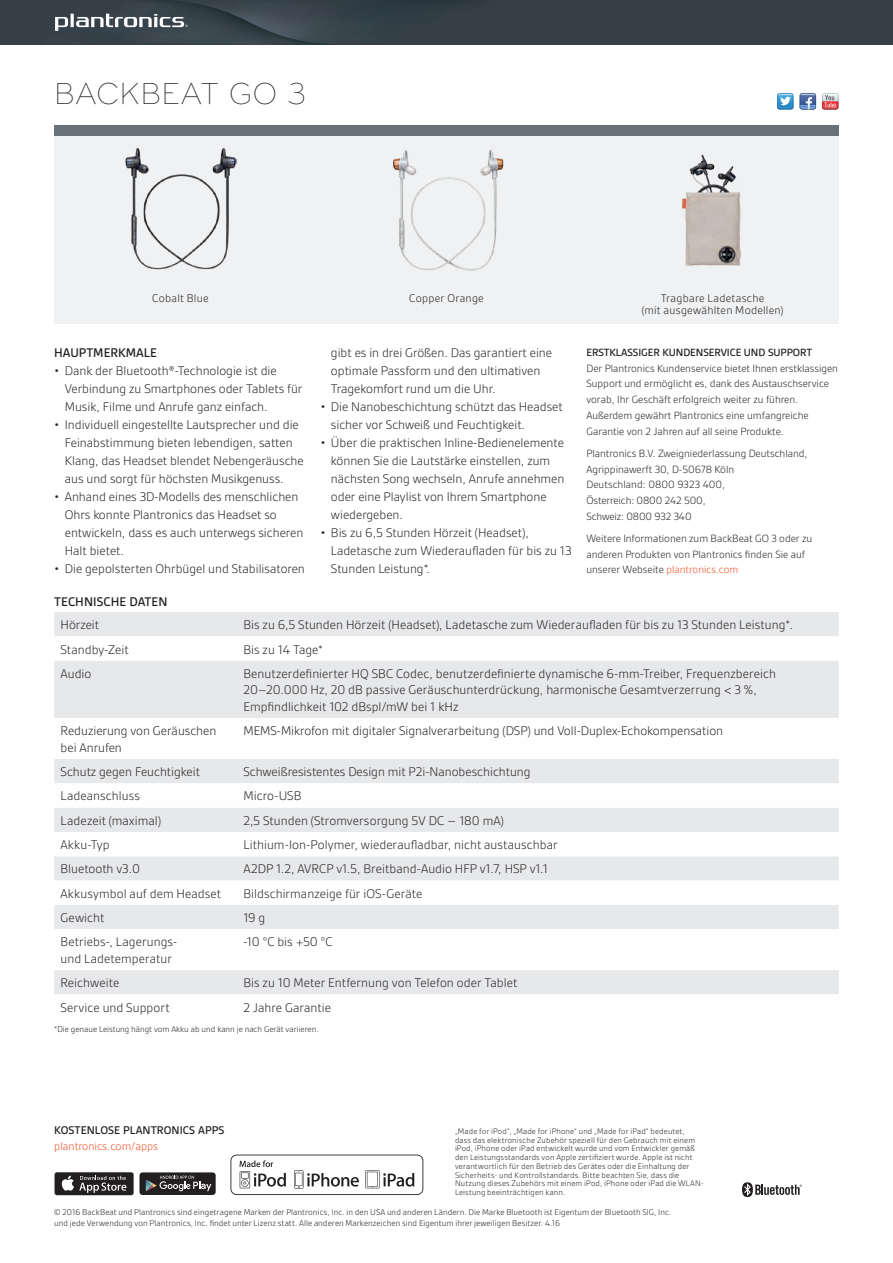
<style>
.page{position:relative;width:893px;height:1263px;background:#fff}
.page>*{position:absolute;margin:0;border:0;box-sizing:border-box;transform-origin:0 0}
.Product_name{font:300 31.5px "Bryant";letter-spacing:.005em;color:#231f20}
.BACK_Text{font:300 13.5px/18px "Gesta";color:#231f20}
.Table_copy{font:300 13.5px/16.5px "Gesta";color:#231f20}
.Subhead{font:500 13.5px "Gesta";color:#231f20}
.BACK_Text-2{font:300 12px/12px "Gesta";letter-spacing:.02em;color:#231f20;text-align:center}
.Subhead-2{font:500 12px "Gesta";letter-spacing:.005em;color:#231f20}
.Body_copy{font:300 12px "Gesta";color:#f04b23}
.Subhead-3{font:300 11.25px/15.8px "Gesta";color:#231f20}
.Body_copy-2{font:300 11.25px/15.8px "Gesta";color:#231f20}
.BACK_Copyright{font:300 9px/10.5px "Gesta";letter-spacing:.01em;color:#231f20}
.BACK_Copyright-2{font:300 8.7px/8.7px "Gesta";letter-spacing:.02em;color:#231f20}
.s1{font-weight:500}
.s2{color:#f04b23}
</style>
<div class="page">
<svg style="left:0;top:0;width:893px;height:45px"></svg>
<div style="left:54px;top:136px;width:785px;height:187px;background:#eff1f2"></div>
<svg style="left:742px;top:1182px;width:60px;height:15px"></svg>
<div style="left:139px;top:1172px;width:77px;height:23px;background:#231f20;border-radius:3px"></div>
<svg style="left:146px;top:1176px;width:65px;height:15px"></svg>
<svg style="left:54px;top:1172px;width:80px;height:23px"></svg>
<div style="left:54px;top:125px;width:785px;height:11px;background:#697178"></div>
<div style="left:54px;top:612px;width:785px;height:24px;background:#e6e8ea"></div>
<div style="left:54px;top:661px;width:785px;height:57px;background:#e6e8ea"></div>
<svg style="left:54px;top:759px;width:785px;height:235px;fill:#e6e8ea"></svg>
<img style="left:125px;top:148px;width:111px;height:122px">
<img style="left:393px;top:150px;width:111px;height:121px">
<img style="left:682px;top:154px;width:59px;height:112px">
<svg style="left:230px;top:1154px;width:193px;height:41px"></svg>
<svg style="left:799px;top:93px;width:17px;height:17px"></svg>
<svg style="left:822px;top:93px;width:17px;height:17px"></svg>
<svg style="left:777px;top:93px;width:16px;height:17px"></svg>
<p class="Product_name" style="left:54px;top:76px;width:254px">BACKBEAT GO 3</p>
<p class="BACK_Text-2" style="left:152px;top:292px;width:58px">Cobalt Blue</p>
<p class="BACK_Text-2" style="left:409px;top:292px;width:76px">Copper Orange</p>
<p class="Subhead" style="left:54px;top:345px;width:104px">HAUPTMERKMALE</p>
<p class="BACK_Text" style="left:65px;top:362px;width:239px;text-indent:-11px">• Dank der Bluetooth®-Technologie ist die<br>Verbindung zu Smartphones oder Tablets für<br>Musik, Filme und Anrufe ganz einfach.</p>
<p class="BACK_Text" style="left:65px;top:416px;width:240px;text-indent:-11px">• Individuell eingestellte Lautsprecher und die Feinabstimmung bieten lebendigen, satten Klang, das Headset blendet Nebengeräusche aus und sorgt für höchsten Musikgenuss.</p>
<p class="BACK_Text" style="left:65px;top:488px;width:240px;text-indent:-11px">• Anhand eines 3D-Modells des menschlichen Ohrs konnte Plantronics das Headset so entwickeln, dass es auch unterwegs sicheren Halt bietet.</p>
<p class="BACK_Text" style="left:54px;top:560px;width:252px">• Die gepolsterten Ohrbügel und Stabilisatoren</p>
<p class="BACK_Text" style="left:331px;top:344px;width:223px">gibt es in drei Größen. Das garantiert eine optimale Passform und den ultimativen<br>Tragekomfort rund um die Uhr.</p>
<p class="BACK_Text" style="left:331px;top:398px;width:233px;text-indent:-11px">• Die Nanobeschichtung schützt das Headset sicher vor Schweiß und Feuchtigkeit.</p>
<p class="BACK_Text" style="left:331px;top:434px;width:235px;text-indent:-11px">• Über die praktischen Inline-Bedienelemente können Sie die Lautstärke einstellen, zum nächsten Song wechseln, Anrufe annehmen oder eine Playlist von Ihrem Smartphone wiedergeben.</p>
<p class="BACK_Text" style="left:331px;top:524px;width:242px;text-indent:-11px">• Bis zu 6,5 Stunden Hörzeit (Headset),<br>Ladetasche zum Wiederaufladen für bis zu 13<br>Stunden Leistung*.</p>
<p class="BACK_Text-2" style="left:642px;top:292px;width:143px">Tragbare Ladetasche<br>(mit ausgewählten Modellen)</p>
<p class="Subhead-3" style="left:586px;top:344px;width:253px"><span class="s1">ERSTKLASSIGER KUNDENSERVICE UND SUPPORT<br></span>Der Plantronics Kundenservice bietet Ihnen erstklassigen Support und ermöglicht es, dank des Austauschservice vorab, Ihr Geschäft erfolgreich weiter zu führen.<br>Außerdem gewährt Plantronics eine umfangreiche Garantie von 2 Jahren auf all seine Produkte.</p>
<p class="Subhead-3" style="left:586px;top:445px;width:223px">Plantronics B.V. Zweigniederlassung Deutschland,<br>Agrippinawerft 30, D-50678 Köln</p>
<p class="Subhead-3" style="left:586px;top:477px;width:140px">Deutschland: 0800 9323 400,<br>Österreich: 0800 242 500,<br>Schweiz: 0800 932 340</p>
<p class="Body_copy-2" style="left:586px;top:530px;width:227px">Weitere Informationen zum BackBeat GO 3 oder zu anderen Produkten von Plantronics finden Sie auf unserer Webseite <span class="s2">plantronics.com</span></p>
<p class="Subhead" style="left:54px;top:594px;width:115px">TECHNISCHE DATEN</p>
<p class="Table_copy" style="left:61px;top:616px;width:40px">Hörzeit</p>
<p class="BACK_Text" style="left:243px;top:616px;width:551px">Bis zu 6,5 Stunden Hörzeit (Headset), Ladetasche zum Wiederaufladen für bis zu 13 Stunden Leistung*.</p>
<p class="BACK_Text" style="left:61px;top:640px;width:70px">Standby-Zeit</p>
<p class="BACK_Text" style="left:243px;top:640px;width:81px">Bis zu 14 Tage*</p>
<p class="BACK_Text" style="left:61px;top:664px;width:32px">Audio</p>
<p class="BACK_Text" style="left:243px;top:665px;width:534px;line-height:16.5px">Benutzerdefinierter HQ SBC Codec, benutzerdefinierte dynamische 6-mm-Treiber, Frequenzbereich<br>20–20.000 Hz, 20 dB passive Geräuschunterdrückung, harmonische Gesamtverzerrung &lt; 3 %,<br>Empfindlichkeit 102 dBspl/mW bei 1 kHz</p>
<p class="Table_copy" style="left:61px;top:722px;width:157px">Reduzierung von Geräuschen bei Anrufen</p>
<p class="Table_copy" style="left:243px;top:722px;width:481px">MEMS-Mikrofon mit digitaler Signalverarbeitung (DSP) und Voll-Duplex-Echokompensation</p>
<p class="Table_copy" style="left:61px;top:763px;width:141px">Schutz gegen Feuchtigkeit</p>
<p class="Table_copy" style="left:243px;top:763px;width:289px">Schweißresistentes Design mit P2i-Nanobeschichtung</p>
<p class="BACK_Text" style="left:61px;top:787px;width:81px">Ladeanschluss</p>
<p class="BACK_Text" style="left:243px;top:787px;width:59px">Micro-USB</p>
<p class="BACK_Text" style="left:61px;top:811px;width:102px">Ladezeit (maximal)</p>
<p class="BACK_Text" style="left:243px;top:811px;width:262px">2,5 Stunden (Stromversorgung 5V DC – 180 mA)</p>
<p class="BACK_Text" style="left:61px;top:835px;width:51px">Akku-Typ</p>
<p class="BACK_Text" style="left:243px;top:835px;width:316px">Lithium-Ion-Polymer, wiederaufladbar, nicht austauschbar</p>
<p class="BACK_Text" style="left:61px;top:860px;width:81px">Bluetooth v3.0</p>
<p class="BACK_Text" style="left:243px;top:860px;width:306px">A2DP 1.2, AVRCP v1.5, Breitband-Audio HFP v1.7, HSP v1.1</p>
<p class="BACK_Text" style="left:61px;top:884px;width:162px">Akkusymbol auf dem Headset</p>
<p class="BACK_Text" style="left:243px;top:884px;width:180px">Bildschirmanzeige für iOS-Geräte</p>
<p class="BACK_Text" style="left:61px;top:908px;width:45px">Gewicht</p>
<p class="BACK_Text" style="left:243px;top:908px;width:23px">19 g</p>
<p class="BACK_Text" style="left:61px;top:934px;width:118px;line-height:16.5px">Betriebs-, Lagerungs&shy;und Ladetemperatur</p>
<p class="BACK_Text" style="left:243px;top:933px;width:91px">-10 °C bis +50 °C</p>
<p class="BACK_Text" style="left:61px;top:974px;width:60px">Reichweite</p>
<p class="BACK_Text" style="left:243px;top:974px;width:275px">Bis zu 10 Meter Entfernung von Telefon oder Tablet</p>
<p class="BACK_Text" style="left:61px;top:998px;width:111px">Service und Support</p>
<p class="BACK_Text" style="left:243px;top:998px;width:89px">2 Jahre Garantie</p>
<p class="BACK_Copyright" style="left:54px;top:1024px;width:266px">*Die genaue Leistung hängt vom Akku ab und kann je nach Gerät variieren.</p>
<p class="Subhead-2" style="left:54px;top:1123px;width:172px">KOSTENLOSE PLANTRONICS APPS</p>
<p class="Body_copy" style="left:54px;top:1139px;width:105px">plantronics.com/apps</p>
<p class="BACK_Copyright-2" style="left:455px;top:1127px;width:250px">„Made for iPod“, „Made for iPhone“ und „Made for iPad“ bedeutet,<br>dass das elektronische Zubehör speziell für den Gebrauch mit einem iPod, iPhone oder iPad entwickelt wurde und vom Entwickler gemäß den Leistungsstandards von Apple zertifiziert wurde. Apple ist nicht verantwortlich für den Betrieb des Gerätes oder die Einhaltung der Sicherheits- und Kontrollstandards. Bitte beachten Sie, dass die Nutzung dieses Zubehörs mit einem iPod, iPhone oder iPad die WLAN-Leistung beeinträchtigen kann.</p>
<p class="BACK_Copyright" style="left:54px;top:1207px;width:619px">© 2016 BackBeat und Plantronics sind eingetragene Marken der Plantronics, Inc. in den USA und anderen Ländern. Die Marke Bluetooth ist Eigentum der Bluetooth SIG, Inc. und jede Verwendung von Plantronics, Inc. findet unter Lizenz statt. Alle anderen Markenzeichen sind Eigentum ihrer jeweiligen Besitzer. 4.16</p>
</div>
